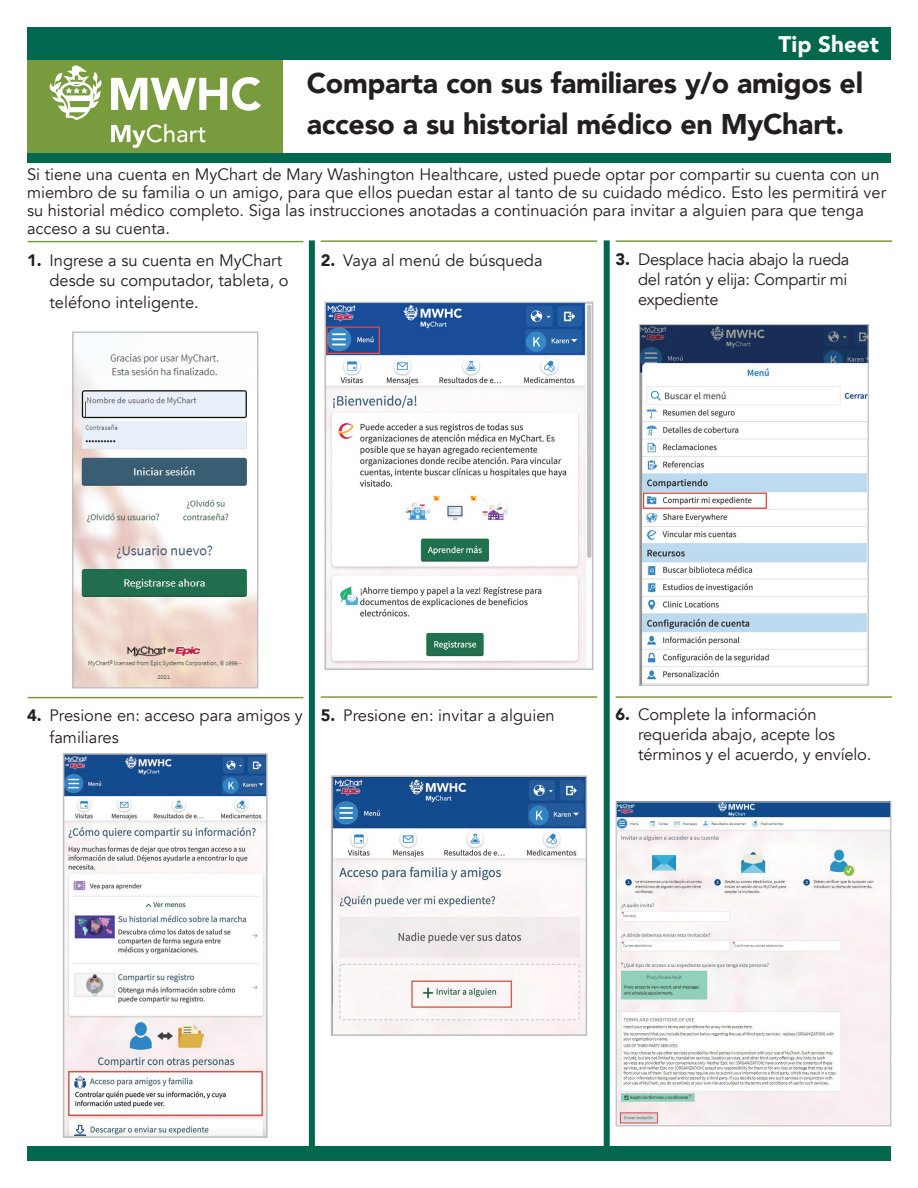
<style>
.page{position:relative;width:918px;height:1188px;background:#fff}
.page>*{position:absolute;margin:0;border:0;box-sizing:border-box;transform-origin:0 0}
.t1{font:900 28.5px/40.5px "Avenir";letter-spacing:-.01em;color:#231f20}
.t2{font:900 22.5px "Avenir";color:#fff}
.t3{font:16.5px/19.8px "Avenir";color:#231f20}
.t4{font:16.5px/19.8px "Avenir";letter-spacing:-.02em;color:#231f20}
.s1{font-weight:900}
</style>
<div class="page">
<div style="left:27px;top:1147px;width:864px;height:14px;background:#01674d"></div>
<div style="left:27px;top:60px;width:256px;height:97px;background:#789b3d"></div>
<div style="left:27px;top:27px;width:864px;height:33px;background:#01674d"></div>
<hr style="left:28px;top:241px;width:275px;height:1px;background:#789b3d">
<hr style="left:321px;top:240px;width:276px;height:2px;background:#789b3d">
<div style="left:309px;top:240px;width:6px;height:910px;background:#01674d"></div>
<hr style="left:616px;top:240px;width:276px;height:2px;background:#789b3d">
<div style="left:604px;top:240px;width:6px;height:908px;background:#01674d"></div>
<hr style="left:28px;top:697px;width:275px;height:1px;background:#789b3d">
<hr style="left:321px;top:696px;width:276px;height:2px;background:#789b3d">
<hr style="left:616px;top:696px;width:276px;height:2px;background:#789b3d">
<svg style="left:111px;top:124px;width:94px;height:24px"></svg>
<svg style="left:50px;top:66px;width:52px;height:54px"></svg>
<svg style="left:111px;top:77px;width:150px;height:34px"></svg>
<div style="left:27px;top:153px;width:864px;height:10px;background:#01674d"></div>
<img style="left:328px;top:305px;width:262px;height:362px">
<div style="left:325px;top:302px;width:268px;height:368px;border:2px solid #bcbdc0"></div>
<img style="left:74px;top:353px;width:182px;height:333px">
<div style="left:72px;top:332px;width:186px;height:356px;border:1px solid #bcbdc0"></div>
<img style="left:66px;top:756px;width:199px;height:379px">
<div style="left:63px;top:753px;width:205px;height:385px;border:2px solid #bcbdc0"></div>
<img style="left:334px;top:778px;width:250px;height:255px">
<div style="left:331px;top:775px;width:256px;height:261px;border:2px solid #bcbdc0"></div>
<img style="left:641px;top:326px;width:226px;height:358px">
<div style="left:639px;top:324px;width:230px;height:362px;border:1px solid #bcbdc0"></div>
<img style="left:618px;top:803px;width:271px;height:321px">
<div style="left:616px;top:801px;width:275px;height:325px;border:1px solid #bcbdc0"></div>
<h2 class="t2" style="left:779px;top:25px;width:102px">Tip Sheet</h2>
<h1 class="t1" style="left:307px;top:62px;width:558px">Comparta con sus familiares y/o amigos el acceso a su historial médico en MyChart.</h1>
<p class="t3" style="left:27px;top:165px;width:861px;line-height:18px">Si tiene una cuenta en MyChart de Mary Washington Healthcare, usted puede optar por compartir su cuenta con un miembro de su familia o un amigo, para que ellos puedan estar al tanto de su cuidado médico. Esto les permitirá ver su historial médico completo. Siga las instrucciones anotadas a continuación para invitar a alguien para que tenga acceso a su cuenta.</p>
<p class="t3" style="left:50px;top:251px;width:241px;text-indent:-23px"><span class="s1">1.</span> Ingrese a su cuenta en MyChart desde su computador, tableta, o</p>
<p class="t3" style="left:50px;top:292px;width:151px">teléfono inteligente.</p>
<p class="t3" style="left:321px;top:251px;width:223px"><span class="s1">2.</span> Vaya al menú de búsqueda</p>
<p class="t4" style="left:638px;top:250px;width:213px;text-indent:-23px"><span class="s1">3.</span> Desplace hacia abajo la rueda del ratón y elija: Compartir mi expediente</p>
<p class="t3" style="left:50px;top:705px;width:255px;line-height:21.6px;text-indent:-23px"><span class="s1">4.</span> Presione en: acceso para amigos y familiares</p>
<p class="t3" style="left:321px;top:705px;width:235px"><span class="s1">5.</span> Presione en: invitar a alguien</p>
<p class="t3" style="left:638px;top:705px;width:235px;text-indent:-23px"><span class="s1">6.</span> Complete la información requerida abajo, acepte los términos y el acuerdo, y envíelo.</p>
</div>
